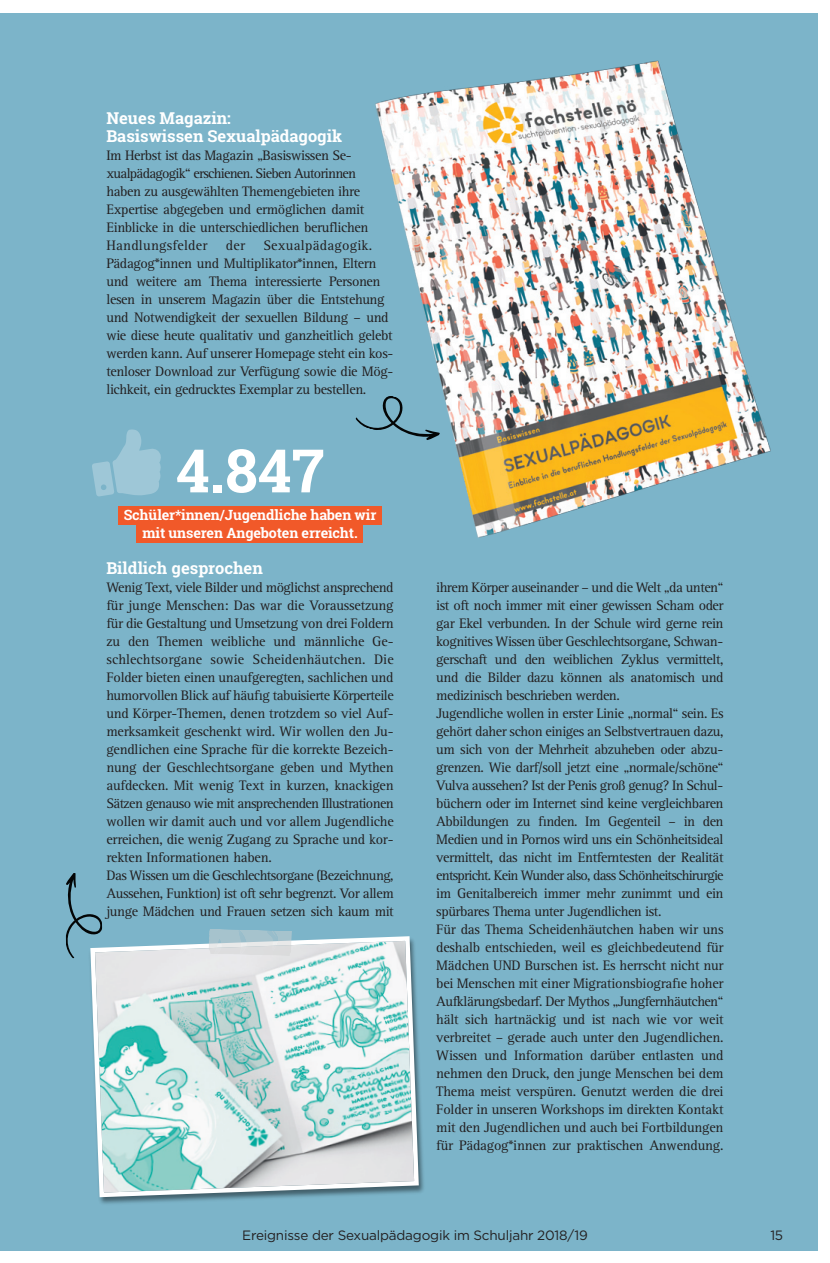
<style>
.page{position:relative;width:830px;height:1263px;background:#fff}
.page>*{position:absolute;margin:0;border:0;box-sizing:border-box;transform-origin:0 0}
.t1{font:700 60px "Roboto Slab";color:#fff}
.t2{font:700 16.5px "Roboto Slab";color:#fff}
.t3{font:14.25px/18px "Rotis Serif Std";letter-spacing:-.025em;color:#231f20;text-align:justify}
.t4{font:700 14.25px "Roboto Slab";letter-spacing:-.01em;color:#fff}
.t5{font:13.5px "Gotham";letter-spacing:-.015em;color:#231f20}
</style>
<div class="page">
<div style="left:0;top:13px;width:816px;height:1237px;background:#7cb4c9"></div>
<img style="left:158px;top:13px;width:660px;height:595px">
<svg style="left:355px;top:392px;width:85px;height:48px"></svg>
<svg style="left:65px;top:873px;width:38px;height:86px"></svg>
<svg style="left:92px;top:429px;width:69px;height:67px"></svg>
<img style="left:85px;top:931px;width:339px;height:273px">
<svg style="left:88px;top:934px;width:333px;height:265px;background:#c0dadb"></svg>
<svg style="left:208px;top:929px;width:84px;height:27px;background:#c1d1d7"></svg>
<div style="left:136px;top:525px;width:226px;height:18px;background:#f15929"></div>
<div style="left:119px;top:507px;width:263px;height:18px;background:#f15929"></div>
<p class="t2" style="left:106px;top:112px;width:126px">Neues Magazin:</p>
<p class="t2" style="left:106px;top:130px;width:237px">Basiswissen Sexualpädagogik</p>
<p class="t3" style="left:106px;top:148px;width:263px;text-align:left">Im Herbst ist das Magazin „Basiswissen Se&shy;xualpädagogik“ erschienen. Sieben Autorinnen haben zu ausgewählten Themengebieten ihre Expertise abgegeben und ermöglichen damit Einblicke in die unterschiedlichen beruflichen Handlungsfelder</p>
<p class="t3" style="left:106px;top:238px;width:288px;text-align:left;text-indent:157px">Sexualpädagogik.<br>Pädagog*innen und Multiplikator*innen, Eltern und weitere am Thema interessierte Personen lesen in unserem Magazin über die Entstehung und Notwendigkeit der sexuellen Bildung – und wie diese heute qualitativ und ganzheitlich gelebt werden kann. Auf unserer Homepage steht ein kos&shy;tenloser Download zur Verfügung sowie die Mög&shy;lichkeit, ein gedrucktes Exemplar zu bestellen.</p>
<p class="t3" style="left:226px;top:238px;width:21px">der</p>
<p class="t1" style="left:176px;top:447px;width:149px">4.847</p>
<p class="t4" style="left:124px;top:509px;width:254px">Schüler*innen/Jugendliche haben wir</p>
<p class="t4" style="left:142px;top:527px;width:217px">mit unseren Angeboten erreicht.</p>
<p class="t2" style="left:106px;top:562px;width:158px">Bildlich gesprochen</p>
<p class="t3" style="left:106px;top:580px;width:289px">Wenig Text, viele Bilder und möglichst ansprechend für junge Menschen: Das war die Voraussetzung für die Gestaltung und Umsetzung von drei Foldern zu den Themen weibliche und männliche Ge&shy;schlechtsorgane sowie Scheidenhäutchen. Die Folder bieten einen unaufgeregten, sachlichen und humorvollen Blick auf häufig tabuisierte Körperteile und Körper-Themen, denen trotzdem so viel Auf&shy;merksamkeit geschenkt wird. Wir wollen den Ju&shy;gendlichen eine Sprache für die korrekte Bezeich&shy;nung der Geschlechtsorgane geben und Mythen aufdecken. Mit wenig Text in kurzen, knackigen Sätzen genauso wie mit ansprechenden Illustrationen wollen wir damit auch und vor allem Jugendliche erreichen, die wenig Zugang zu Sprache und kor&shy;rekten Informationen haben.</p>
<p class="t3" style="left:106px;top:868px;width:289px">Das Wissen um die Geschlechtsorgane (Bezeichnung, Aussehen, Funktion) ist oft sehr begrenzt. Vor allem junge Mädchen und Frauen setzen sich kaum mit</p>
<p class="t3" style="left:436px;top:580px;width:289px">ihrem Körper auseinander – und die Welt „da unten“ ist oft noch immer mit einer gewissen Scham oder gar Ekel verbunden. In der Schule wird gerne rein kognitives Wissen über Geschlechtsorgane, Schwan&shy;gerschaft und den weiblichen Zyklus vermittelt, und die Bilder dazu können als anatomisch und medizinisch beschrieben werden.</p>
<p class="t3" style="left:436px;top:706px;width:289px">Jugendliche wollen in erster Linie „normal“ sein. Es gehört daher schon einiges an Selbstvertrauen dazu, um sich von der Mehrheit abzuheben oder abzu&shy;grenzen. Wie darf/soll jetzt eine „normale/schöne“ Vulva aussehen? Ist der Penis groß genug? In Schul&shy;büchern oder im Internet sind keine vergleichbaren Abbildungen zu finden. Im Gegenteil – in den Medien und in Pornos wird uns ein Schönheitsideal vermittelt, das nicht im Entferntesten der Realität entspricht. Kein Wunder also, dass Schönheitschirurgie im Genitalbereich immer mehr zunimmt und ein spürbares Thema unter Jugendlichen ist.</p>
<p class="t3" style="left:436px;top:922px;width:289px">Für das Thema Scheidenhäutchen haben wir uns deshalb entschieden, weil es gleichbedeutend für Mädchen UND Burschen ist. Es herrscht nicht nur bei Menschen mit einer Migrationsbiografie hoher Aufklärungsbedarf. Der Mythos „Jungfernhäutchen“ hält sich hartnäckig und ist nach wie vor weit verbreitet – gerade auch unter den Jugendlichen.<br>Wissen und Information darüber entlasten und nehmen den Druck, den junge Menschen bei dem Thema meist verspüren. Genutzt werden die drei Folder in unseren Workshops im direkten Kontakt mit den Jugendlichen und auch bei Fortbildungen für Pädagog*innen zur praktischen Anwendung.</p>
<p class="t5" style="left:242px;top:1230px;width:347px">Ereignisse der Sexualpädagogik im Schuljahr 2018/19</p>
<p class="t5" style="left:770px;top:1230px;width:14px">15</p>
</div>
